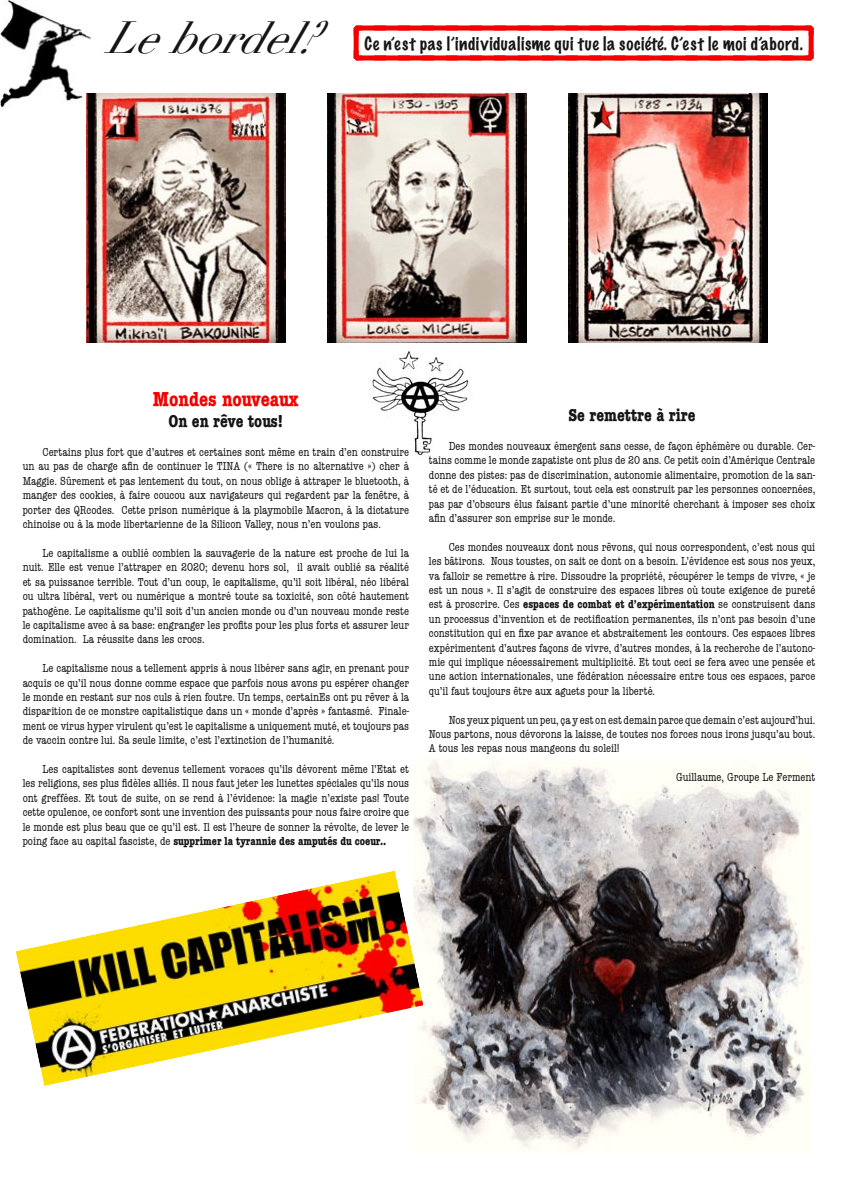
<style>
.page{position:relative;width:842px;height:1191px;background:#fff}
.page>*{position:absolute;margin:0;border:0;box-sizing:border-box;transform-origin:0 0}
.t1{font:italic 44px "Didot";color:#151518}
.t2{font:700 condensed 21px "American Typewriter";color:#f50000}
.t3{font:700 condensed 18px "American Typewriter";color:#151518}
.t4{font:100 17px "Marker Felt";letter-spacing:.04em;color:#151518}
.t5{font:condensed 12px/14.4px "American Typewriter";color:#151518;text-align:justify}
.s1{font-weight:700}
</style>
<div class="page">
<img style="left:414px;top:760px;width:397px;height:392px">
<img style="left:0;top:0;width:91px;height:107px">
<img style="left:370px;top:351px;width:100px;height:106px">
<svg style="left:353px;top:25px;width:461px;height:36px"></svg>
<img style="left:16px;top:870px;width:407px;height:216px">
<img style="left:86px;top:94px;width:199px;height:248px">
<img style="left:327px;top:94px;width:199px;height:248px">
<img style="left:568px;top:94px;width:199px;height:248px">
<p class="t1" style="left:103px;top:11px;width:245px">Lebordel?</p>
<p class="t4" style="left:364px;top:31px;width:440px">Ce n’est pas l’individualisme qui tue la société. C’est le moi d’abord.</p>
<p class="t2" style="left:153px;top:382px;width:147px">Mondes nouveaux</p>
<p class="t3" style="left:168px;top:407px;width:116px">On en rêve tous!</p>
<p class="t5" style="left:23px;top:444px;width:388px;text-indent:20px">Certains plus fort que d’autres et certaines sont même en train d’en construire un au pas de charge afin de continuer le TINA (« There is no alternative ») cher à Maggie. Sûrement et pas lentement du tout, on nous oblige à attraper le bluetooth, à manger des cookies, à faire coucou aux navigateurs qui regardent par la fenêtre, à porter des QRcodes. Cette prison numérique à la playmobile Macron, à la dictature chinoise ou à la mode libertarienne de la Silicon Valley, nous n’en voulons pas.</p>
<p class="t5" style="left:23px;top:545px;width:388px;text-indent:20px">Le capitalisme a oublié combien la sauvagerie de la nature est proche de lui la nuit. Elle est venue l’attraper en 2020; devenu hors sol, il avait oublié sa réalité et sa puissance terrible. Tout d’un coup, le capitalisme, qu’il soit libéral, néo libéral ou ultra libéral, vert ou numérique a montré toute sa toxicité, son côté hautement pathogène. Le capitalisme qu’il soit d’un ancien monde ou d’un nouveau monde reste le capitalisme avec à sa base: engranger les profits pour les plus forts et assurer leur domination. La réussite dans les crocs.</p>
<p class="t5" style="left:23px;top:660px;width:388px;text-indent:20px">Le capitalisme nous a tellement appris à nous libérer sans agir, en prenant pour acquis ce qu’il nous donne comme espace que parfois nous avons pu espérer changer le monde en restant sur nos culs à rien foutre. Un temps, certainEs ont pu rêver à la disparition de ce monstre capitalistique dans un « monde d’après » fantasmé. Finale&shy;ment ce virus hyper virulent qu’est le capitalisme a uniquement muté, et toujours pas de vaccin contre lui. Sa seule limite, c’est l’extinction de l’humanité.</p>
<p class="t5" style="left:23px;top:761px;width:388px;text-indent:20px">Les capitalistes sont devenus tellement voraces qu’ils dévorent même l’Etat et les religions, ses plus fidèles alliés. Il nous faut jeter les lunettes spéciales qu’ils nous ont greffées. Et tout de suite, on se rend à l’évidence: la magie n’existe pas! Toute cette opulence, ce confort sont une invention des puissants pour nous faire croire que le monde est plus beau que ce qu’il est. Il est l’heure de sonner la révolte, de lever le poing face au capital fasciste, de <span class="s1">supprimer la tyrannie des amputés du coeur..</span></p>
<p class="t3" style="left:568px;top:401px;width:129px">Se remettre à rire</p>
<p class="t5" style="left:429px;top:438px;width:388px;text-indent:20px">Des mondes nouveaux émergent sans cesse, de façon éphémère ou durable. Cer&shy;tains comme le monde zapatiste ont plus de 20 ans. Ce petit coin d’Amérique Centrale donne des pistes: pas de discrimination, autonomie alimentaire, promotion de la san&shy;té et de l’éducation. Et surtout, tout cela est construit par les personnes concernées, pas par d’obscurs élus faisant partie d’une minorité cherchant à imposer ses choix afin d’assurer son emprise sur le monde.</p>
<p class="t5" style="left:429px;top:539px;width:388px;text-indent:20px">Ces mondes nouveaux dont nous rêvons, qui nous correspondent, c’est nous qui les bâtirons. Nous toustes, on sait ce dont on a besoin. L’évidence est sous nos yeux, va falloir se remettre à rire. Dissoudre la propriété, récupérer le temps de vivre, « je est un nous ». Il s’agit de construire des espaces libres où toute exigence de pureté est à proscrire. Ces <span class="s1">espaces de combat et d’expérimentation</span> se construisent dans un processus d’invention et de rectification permanentes, ils n’ont pas besoin d’une constitution qui en fixe par avance et abstraitement les contours. Ces espaces libres expérimentent d’autres façons de vivre, d’autres mondes, à la recherche de l’autono&shy;mie qui implique nécessairement multiplicité. Et tout ceci se fera avec une pensée et une action internationales, une fédération nécessaire entre tous ces espaces, parce qu’il faut toujours être aux aguets pour la liberté.</p>
<p class="t5" style="left:429px;top:712px;width:388px;text-indent:20px">Nos yeux piquent un peu, ça y est on est demain parce que demain c’est aujourd’hui.<br>Nous partons, nous dévorons la laisse, de toutes nos forces nous irons jusqu’au bout.<br>A tous les repas nous mangeons du soleil!</p>
<p class="t5" style="left:676px;top:769px;width:141px">Guillaume, Groupe Le Ferment</p>
</div>
